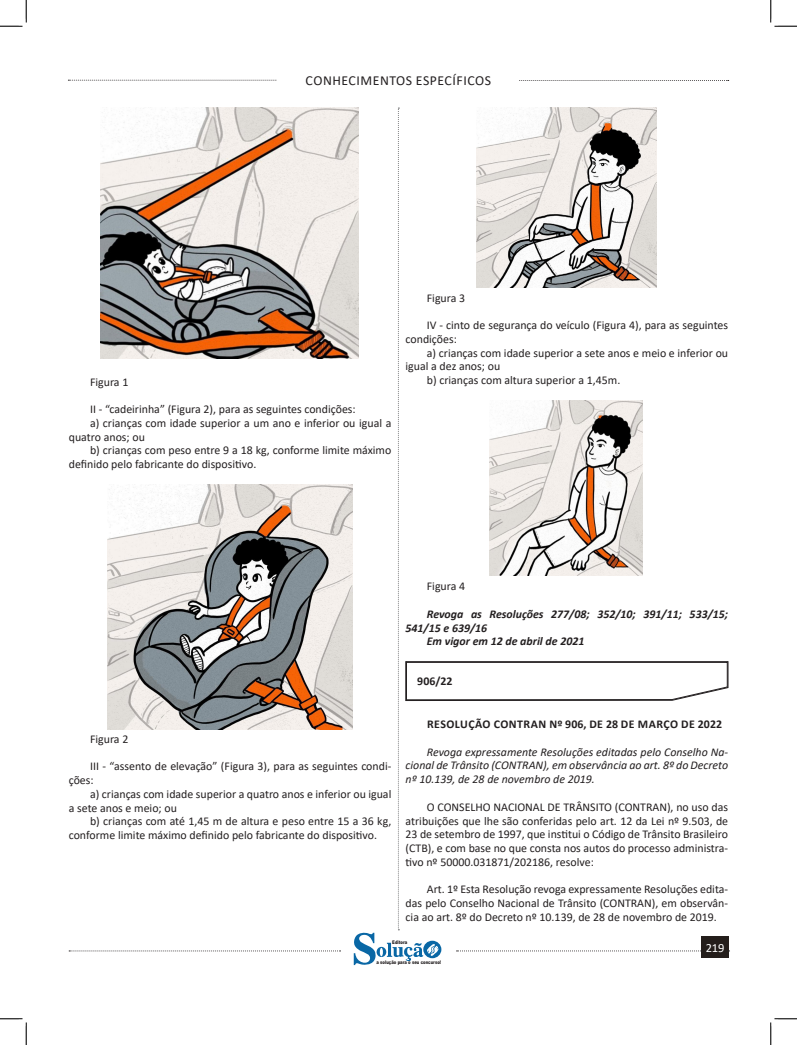
<style>
.page{position:relative;width:797px;height:1045px;background:#fff}
.page>*{position:absolute;margin:0;border:0;box-sizing:border-box;transform-origin:0 0}
.t1{font:13.75px "Calibri";letter-spacing:.04em;color:#231f20}
.t2{font:12.5px "Calibri";color:#fff}
.TEXTO_BASE{font:11.88px/13.8px "Calibri";color:#231f20}
.TEXTO_BASE-2{font:italic 11.88px/13.8px "Calibri";color:#231f20;text-align:justify}
.TEXTO_BASE-3{font:italic 700 11.88px/13.8px "Calibri";color:#231f20}
.TITULO_DE_LEI{font:700 11.88px "Calibri";letter-spacing:.04em;color:#231f20}
.CAIXINHAS{font:700 11.88px "Calibri";color:#231f20}
.t3{font:900 5px "Arial";color:#231f20;scale:.76 1}
</style>
<div class="page">
<svg style="left:69px;top:950px;width:271px;height:1px"></svg>
<svg style="left:68px;top:80px;width:209px;height:1px"></svg>
<svg style="left:519px;top:80px;width:209px;height:1px"></svg>
<img style="left:101px;top:108px;width:253px;height:250px">
<img style="left:108px;top:484px;width:244px;height:245px">
<svg style="left:354px;top:108px;width:375px;height:857px"></svg>
<svg style="left:0;top:0;width:27px;height:27px"></svg>
<svg style="left:0;top:1018px;width:27px;height:27px"></svg>
<svg style="left:770px;top:0;width:27px;height:27px"></svg>
<svg style="left:770px;top:1018px;width:27px;height:27px"></svg>
<p class="t1" style="left:305px;top:71px;width:187px">CONHECIMENTOS ESPECÍFICOS</p>
<p class="TEXTO_BASE" style="left:90px;top:374px;width:40px">Figura 1</p>
<p class="TEXTO_BASE" style="left:90px;top:402px;width:267px">II - “cadeirinha” (Figura 2), para as seguintes condições:</p>
<p class="TEXTO_BASE" style="left:69px;top:416px;width:324px;text-indent:21px">a) crianças com idade superior a um ano e inferior ou igual a quatro anos; ou</p>
<p class="TEXTO_BASE" style="left:69px;top:443px;width:324px;text-indent:21px">b) crianças com peso entre 9 a 18 kg, conforme limite máximo definido pelo fabricante do dispositivo.</p>
<p class="TEXTO_BASE" style="left:427px;top:290px;width:40px">Figura 3</p>
<p class="TEXTO_BASE" style="left:405px;top:318px;width:324px;text-indent:21px">IV - cinto de segurança do veículo (Figura 4), para as seguintes condições:</p>
<p class="TEXTO_BASE" style="left:405px;top:345px;width:324px;text-indent:21px">a) crianças com idade superior a sete anos e meio e inferior ou igual a dez anos; ou</p>
<p class="TEXTO_BASE" style="left:427px;top:373px;width:195px">b) crianças com altura superior a 1,45m.</p>
<p class="TEXTO_BASE" style="left:90px;top:732px;width:40px">Figura 2</p>
<p class="TEXTO_BASE" style="left:69px;top:759px;width:324px;text-indent:21px">III - “assento de elevação” (Figura 3), para as seguintes condi&shy;ções:</p>
<p class="TEXTO_BASE" style="left:69px;top:787px;width:324px;text-indent:21px">a) crianças com idade superior a quatro anos e inferior ou igual a sete anos e meio; ou</p>
<p class="TEXTO_BASE" style="left:69px;top:814px;width:324px;text-indent:21px">b) crianças com até 1,45 m de altura e peso entre 15 a 36 kg, conforme limite máximo definido pelo fabricante do dispositivo.</p>
<p class="TEXTO_BASE" style="left:427px;top:579px;width:40px">Figura 4</p>
<p class="TEXTO_BASE-3" style="left:405px;top:606px;width:324px;text-indent:21px">Revoga as Resoluções 277/08; 352/10; 391/11; 533/15;<br>541/15 e 639/16</p>
<p class="TEXTO_BASE-3" style="left:427px;top:634px;width:159px">Em vigor em 12 de abril de 2021</p>
<p class="CAIXINHAS" style="left:417px;top:673px;width:37px">906/22</p>
<p class="TITULO_DE_LEI" style="left:427px;top:716px;width:296px">RESOLUÇÃO CONTRAN Nº 906, DE 28 DE MARÇO DE 2022</p>
<p class="TEXTO_BASE-2" style="left:405px;top:744px;width:324px;text-indent:21px">Revoga expressamente Resoluções editadas pelo Conselho Na&shy;cional de Trânsito (CONTRAN), em observância ao art. 8º do Decreto nº 10.139, de 28 de novembro de 2019.</p>
<p class="TEXTO_BASE" style="left:405px;top:799px;width:324px;text-align:justify;text-indent:21px">O CONSELHO NACIONAL DE TRÂNSITO (CONTRAN), no uso das atribuições que lhe são conferidas pelo art. 12 da Lei nº 9.503, de 23 de setembro de 1997, que institui o Código de Trânsito Brasileiro (CTB), e com base no que consta nos autos do processo administra&shy;tivo nº 50000.031871/202186, resolve:</p>
<p class="TEXTO_BASE" style="left:405px;top:882px;width:324px;text-align:justify;text-indent:21px">Art. 1º Esta Resolução revoga expressamente Resoluções edita&shy;das pelo Conselho Nacional de Trânsito (CONTRAN), em observân&shy;cia ao art. 8º do Decreto nº 10.139, de 28 de novembro de 2019.</p>
<p class="t3" style="left:392px;top:939px;width:21px">Editora</p>
<p class="t3" style="left:376px;top:959px;width:86px">a solução para o seu concurso!</p>
<p class="t2" style="left:706px;top:939px;width:20px">219</p>
</div>
